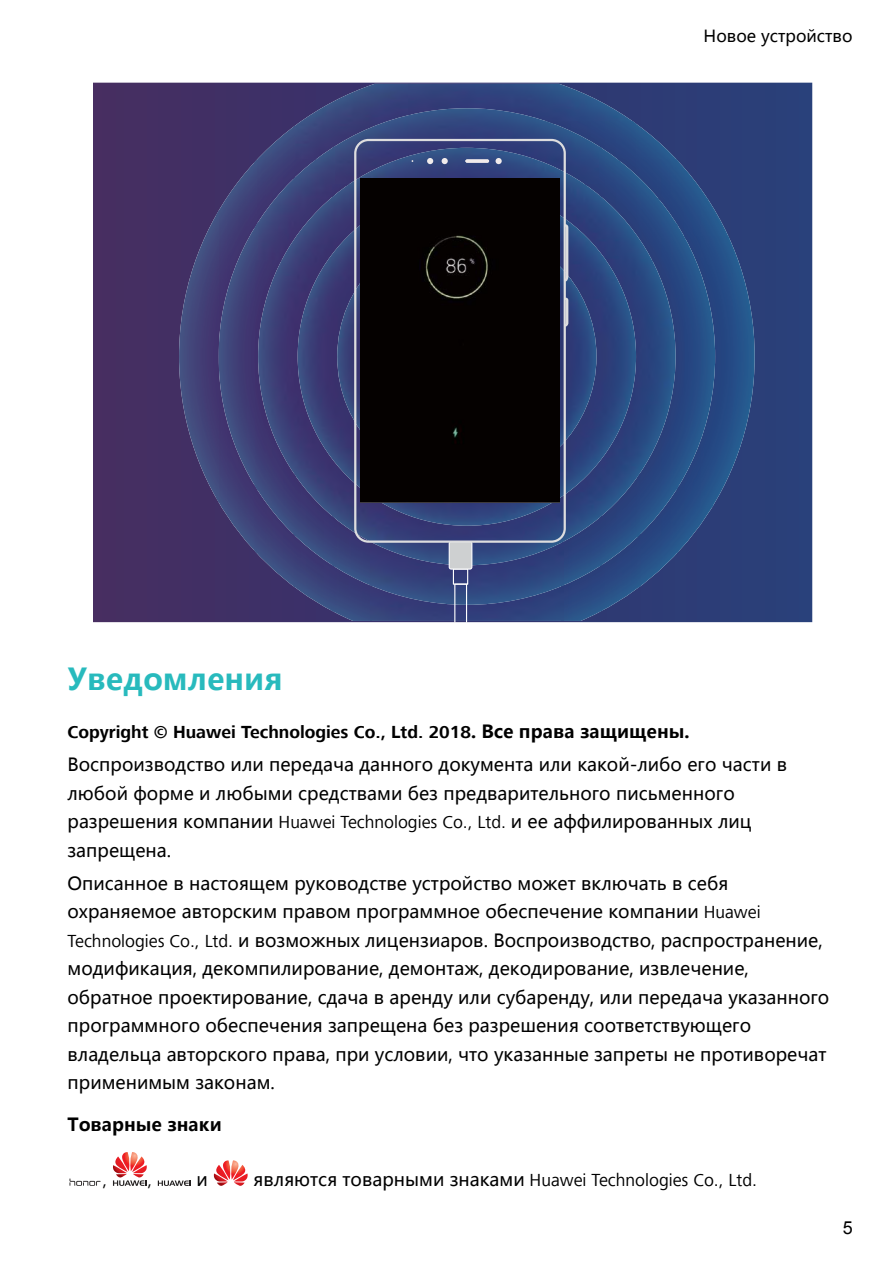
<style>
.page{position:relative;width:893px;height:1263px;background:#fff}
.page>*{position:absolute;margin:0;border:0;box-sizing:border-box;transform-origin:0 0}
.t1{font:700 30px "Microsoft Ya Hei";color:#28babd}
.t2{font:18px/28.5px "Microsoft Ya Hei";color:#000}
.t3{font:700 18px "Frutiger Next Com";color:#000}
.t4{font:18px "Frutiger Next Com";color:#000}
.t5{font:700 18px "Microsoft Ya Hei";color:#000}
.t6{font:18px "Arial";color:#000}
.t7{font:16.5px "Microsoft Ya Hei";color:#000}
.s1{font-family:"Microsoft Ya Hei"}
.s2{font-family:"Frutiger Next Com"}
</style>
<div class="page">
<svg style="left:93px;top:83px;width:719px;height:539px;background:#38356c"></svg>
<img style="left:293px;top:84px;width:116px;height:62px">
<img style="left:409px;top:84px;width:231px;height:37px">
<img style="left:255px;top:125px;width:40px;height:35px">
<img style="left:601px;top:121px;width:78px;height:39px">
<img style="left:216px;top:160px;width:40px;height:423px">
<img style="left:678px;top:160px;width:32px;height:38px">
<img style="left:179px;top:198px;width:39px;height:309px">
<img style="left:678px;top:198px;width:53px;height:38px">
<img style="left:679px;top:236px;width:76px;height:271px">
<img style="left:255px;top:491px;width:38px;height:98px">
<img style="left:640px;top:491px;width:39px;height:98px">
<img style="left:293px;top:568px;width:39px;height:45px">
<img style="left:602px;top:568px;width:38px;height:45px">
<img style="left:678px;top:505px;width:37px;height:50px">
<img style="left:332px;top:588px;width:38px;height:33px">
<img style="left:563px;top:568px;width:39px;height:53px">
<img style="left:370px;top:588px;width:193px;height:33px">
<img style="left:332px;top:108px;width:269px;height:40px">
<img style="left:256px;top:146px;width:78px;height:114px">
<img style="left:599px;top:146px;width:79px;height:76px">
<img style="left:219px;top:222px;width:38px;height:269px">
<img style="left:676px;top:222px;width:39px;height:269px">
<img style="left:256px;top:260px;width:38px;height:308px">
<img style="left:639px;top:260px;width:39px;height:308px">
<img style="left:294px;top:565px;width:38px;height:3px">
<img style="left:601px;top:565px;width:38px;height:3px">
<img style="left:332px;top:565px;width:39px;height:23px">
<img style="left:563px;top:565px;width:38px;height:23px">
<img style="left:371px;top:565px;width:192px;height:40px">
<img style="left:258px;top:148px;width:418px;height:417px">
<img style="left:298px;top:187px;width:338px;height:339px">
<img style="left:337px;top:227px;width:259px;height:259px;border-radius:50%">
<svg style="left:449px;top:543px;width:23px;height:80px;background:#7983a5"></svg>
<svg style="left:354px;top:139px;width:212px;height:404px;background:#475486"></svg>
<svg style="left:564px;top:224px;width:4px;height:57px"></svg>
<svg style="left:564px;top:298px;width:4px;height:29px"></svg>
<svg style="left:427px;top:158px;width:6px;height:6px"></svg>
<svg style="left:442px;top:158px;width:6px;height:6px"></svg>
<svg style="left:496px;top:158px;width:6px;height:6px"></svg>
<svg style="left:465px;top:159px;width:24px;height:4px"></svg>
<div style="left:360px;top:179px;width:200px;height:324px;background:#050100"></div>
<svg style="left:70px;top:1180px;width:31px;height:4px"></svg>
<div style="left:68px;top:1178px;width:35px;height:8px;border:1px solid #fff"></div>
<svg style="left:112px;top:1152px;width:35px;height:34px"></svg>
<svg style="left:157px;top:1180px;width:34px;height:6px"></svg>
<svg style="left:213px;top:1160px;width:35px;height:26px"></svg>
<p class="t7" style="left:704px;top:24px;width:151px">Новое устройство</p>
<h1 class="t1" style="left:68px;top:658px;width:216px">Уведомления</h1>
<p class="t3" style="left:68px;top:722px;width:624px">Copyright © Huawei Technologies Co., Ltd. 2018<span class="s1">. Все права защищены.</span></p>
<p class="t2" style="left:68px;top:750px;width:721px">Воспроизводство или передача данного документа или какой-либо его части в любой форме и любыми средствами без предварительного письменного разрешения компании <span class="s2">Huawei Technologies Co., Ltd.</span> и ее аффилированных лиц запрещена.</p>
<p class="t2" style="left:68px;top:868px;width:763px">Описанное в настоящем руководстве устройство может включать в себя охраняемое авторским правом программное обеспечение компании <span class="s2">Huawei Technologies Co., Ltd.</span> и возможных лицензиаров. Воспроизводство, распространение, модификация, декомпилирование, демонтаж, декодирование, извлечение, обратное проектирование, сдача в аренду или субаренду, или передача указанного программного обеспечения запрещена без разрешения соответствующего владельца авторского права, при условии, что указанные запреты не противоречат применимым законам.</p>
<p class="t5" style="left:68px;top:1112px;width:156px">Товарные знаки</p>
<p class="t4" style="left:103px;top:1170px;width:6px">,</p>
<p class="t4" style="left:147px;top:1170px;width:6px">,</p>
<p class="t2" style="left:197px;top:1165px;width:13px">и</p>
<p class="t4" style="left:254px;top:1170px;width:505px"><span class="s1">являются товарными знаками</span> Huawei Technologies Co., Ltd.</p>
<p class="t6" style="left:843px;top:1218px;width:12px">5</p>
</div>
